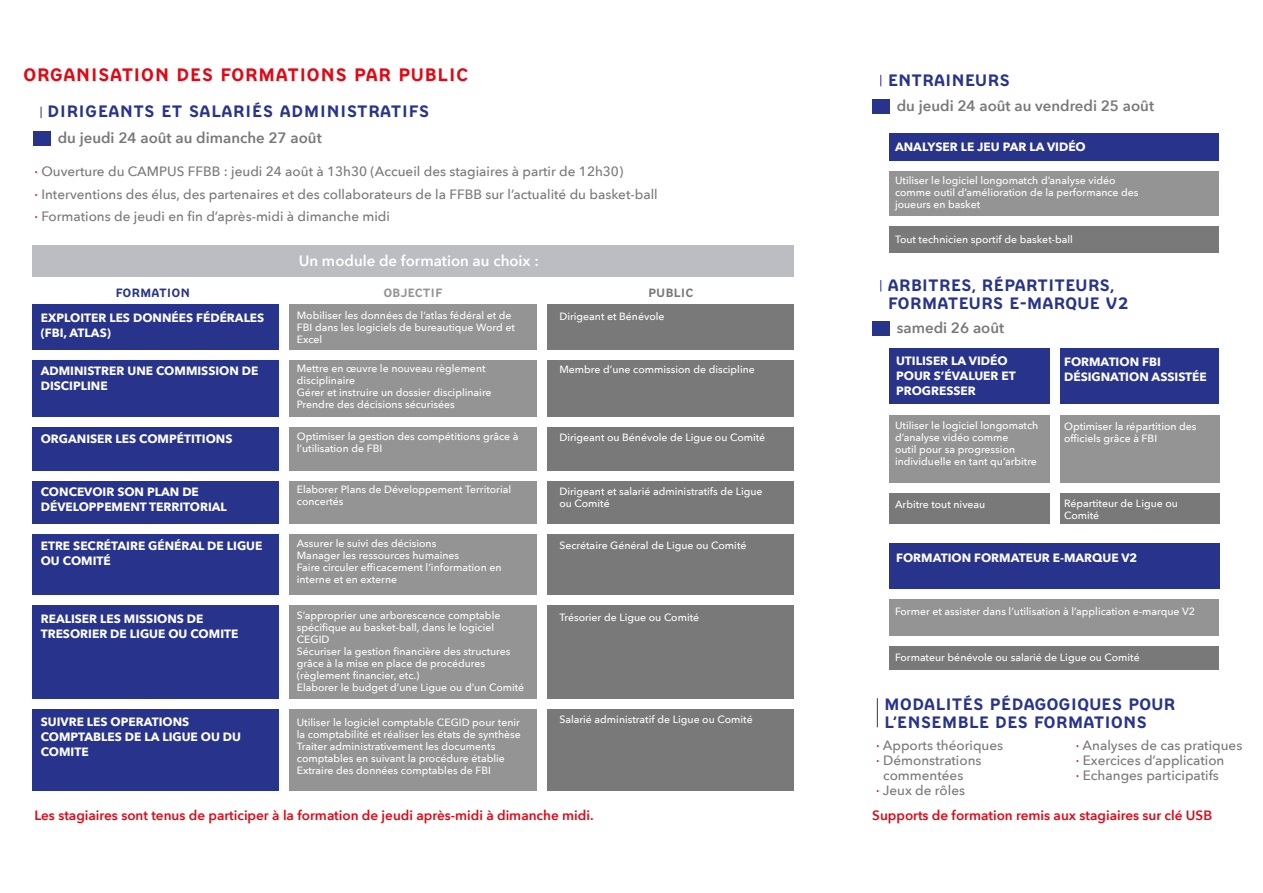
<style>
.page{position:relative;width:1263px;height:893px;background:#fff}
.page>*{position:absolute;margin:0;border:0;box-sizing:border-box;transform-origin:0 0}
.t1{font:18px "FFBB";letter-spacing:.02em;color:#e30613}
.t2{font:16.5px/18px "FFBB";color:#28348b}
.t3{font:16.5px "FFBB";letter-spacing:.02em;color:#28348b}
.t4{font:600 15px "Avenir Next";color:#797979}
.t5{font:600 15px "Avenir Next";color:#fff}
.t6{font:500 13.5px/22.5px "Avenir Next";color:#797979}
.t7{font:600 13.5px "Avenir Next";color:#e30613}
.t8{font:700 12px/15px "Avenir Next";color:#fff}
.t9{font:12px "FFBB";color:#28348b}
.t10{font:12px "FFBB";color:#949494}
.t11{font:12px "FFBB";color:#797979}
.t12{font:500 10.5px/12px "Avenir Next";color:#fff}
</style>
<div class="page">
<div style="left:32px;top:245px;width:762px;height:32px;background:#bcbdc3"></div>
<div style="left:33px;top:131px;width:17px;height:15px;background:#28348b"></div>
<div style="left:872px;top:99px;width:17px;height:15px;background:#28348b"></div>
<svg style="left:880px;top:280px;width:1px;height:12px"></svg>
<div style="left:872px;top:321px;width:17px;height:15px;background:#28348b"></div>
<svg style="left:877px;top:698px;width:1px;height:29px"></svg>
<div style="left:889px;top:133px;width:329px;height:34px;background:#28348b"></div>
<div style="left:889px;top:348px;width:162px;height:55px;background:#28348b"></div>
<div style="left:889px;top:543px;width:331px;height:49px;background:#28348b"></div>
<div style="left:1057px;top:348px;width:161px;height:55px;background:#28348b"></div>
<div style="left:889px;top:171px;width:329px;height:47px;background:#949494"></div>
<div style="left:889px;top:412px;width:162px;height:73px;background:#949494"></div>
<div style="left:889px;top:596px;width:329px;height:43px;background:#949494"></div>
<div style="left:1058px;top:412px;width:162px;height:73px;background:#949494"></div>
<div style="left:889px;top:223px;width:329px;height:30px;background:#797979"></div>
<div style="left:889px;top:490px;width:162px;height:34px;background:#797979"></div>
<div style="left:889px;top:644px;width:329px;height:26px;background:#797979"></div>
<div style="left:1058px;top:490px;width:162px;height:34px;background:#797979"></div>
<div style="left:32px;top:304px;width:249px;height:47px;background:#28348b"></div>
<div style="left:32px;top:357px;width:249px;height:62px;background:#28348b"></div>
<div style="left:32px;top:425px;width:249px;height:47px;background:#28348b"></div>
<div style="left:32px;top:479px;width:249px;height:46px;background:#28348b"></div>
<div style="left:32px;top:533px;width:249px;height:64px;background:#28348b"></div>
<div style="left:32px;top:605px;width:249px;height:98px;background:#28348b"></div>
<div style="left:32px;top:707px;width:249px;height:84px;background:#28348b"></div>
<div style="left:289px;top:304px;width:248px;height:47px;background:#949494"></div>
<div style="left:289px;top:357px;width:248px;height:62px;background:#949494"></div>
<div style="left:289px;top:425px;width:248px;height:47px;background:#949494"></div>
<div style="left:289px;top:479px;width:248px;height:46px;background:#949494"></div>
<div style="left:289px;top:533px;width:248px;height:64px;background:#949494"></div>
<div style="left:289px;top:605px;width:248px;height:98px;background:#949494"></div>
<div style="left:289px;top:707px;width:248px;height:84px;background:#949494"></div>
<div style="left:545px;top:304px;width:249px;height:47px;background:#797979"></div>
<div style="left:545px;top:357px;width:249px;height:62px;background:#797979"></div>
<div style="left:545px;top:425px;width:249px;height:47px;background:#797979"></div>
<div style="left:545px;top:479px;width:249px;height:46px;background:#797979"></div>
<div style="left:545px;top:533px;width:249px;height:64px;background:#797979"></div>
<div style="left:545px;top:605px;width:249px;height:98px;background:#797979"></div>
<div style="left:545px;top:707px;width:249px;height:84px;background:#797979"></div>
<div style="left:863px;top:161px;width:379px;height:9px;background:#fff"></div>
<div style="left:863px;top:216px;width:379px;height:10px;background:#fff"></div>
<div style="left:866px;top:406px;width:379px;height:9px;background:#fff"></div>
<div style="left:866px;top:483px;width:379px;height:9px;background:#fff"></div>
<div style="left:866px;top:589px;width:379px;height:10px;background:#fff"></div>
<div style="left:866px;top:636px;width:379px;height:9px;background:#fff"></div>
<div style="left:28px;top:350px;width:776px;height:9px;background:#fff"></div>
<div style="left:28px;top:417px;width:776px;height:9px;background:#fff"></div>
<div style="left:28px;top:471px;width:776px;height:9px;background:#fff"></div>
<div style="left:28px;top:524px;width:776px;height:10px;background:#fff"></div>
<div style="left:28px;top:596px;width:776px;height:9px;background:#fff"></div>
<div style="left:28px;top:700px;width:776px;height:9px;background:#fff"></div>
<div style="left:279px;top:297px;width:9px;height:506px;background:#fff"></div>
<div style="left:538px;top:300px;width:9px;height:503px;background:#fff"></div>
<div style="left:1050px;top:342px;width:9px;height:186px;background:#fff"></div>
<h1 class="t1" style="left:23px;top:65px;width:446px">ORGANISATION DES FORMATIONS PAR PUBLIC</h1>
<h2 class="t3" style="left:47px;top:102px;width:384px">DIRIGEANTS ET SALARIÉS ADMINISTRATIFS</h2>
<h3 class="t4" style="left:58px;top:125px;width:265px">du jeudi 24 août au dimanche 27 août</h3>
<p class="t6" style="left:35px;top:160px;width:625px"><sup>.</sup> Ouverture du CAMPUS FFBB : jeudi 24 août à 13h30 (Accueil des stagiaires à partir de 12h30)<br><sup>.</sup> Interventions des élus, des partenaires et des collaborateurs de la FFBB sur l’actualité du basket-ball <sup>.</sup> Formations de jeudi en fin d’après-midi à dimanche midi</p>
<h3 class="t5" style="left:299px;top:248px;width:242px">Un module de formation au choix :</h3>
<p class="t9" style="left:115px;top:286px;width:76px">FORMATION</p>
<p class="t10" style="left:383px;top:286px;width:61px">OBJECTIF</p>
<p class="t11" style="left:648px;top:286px;width:47px">PUBLIC</p>
<p class="t8" style="left:41px;top:310px;width:225px">EXPLOITER LES DONNÉES FÉDÉRALES (FBI, ATLAS)</p>
<p class="t8" style="left:41px;top:363px;width:219px">ADMINISTRER UNE COMMISSION DE<br>DISCIPLINE</p>
<p class="t8" style="left:41px;top:431px;width:193px">ORGANISER LES COMPÉTITIONS</p>
<p class="t8" style="left:41px;top:484px;width:188px">CONCEVOIR SON PLAN DE<br>DÉVELOPPEMENT TERRITORIAL</p>
<p class="t8" style="left:41px;top:538px;width:223px">ETRE SECRÉTAIRE GÉNÉRAL DE LIGUE<br>OU COMITÉ</p>
<p class="t8" style="left:41px;top:611px;width:199px">REALISER LES MISSIONS DE<br>TRESORIER DE LIGUE OU COMITE</p>
<p class="t8" style="left:41px;top:714px;width:202px">SUIVRE LES OPERATIONS<br>COMPTABLES DE LA LIGUE OU DU<br>COMITE</p>
<p class="t12" style="left:297px;top:309px;width:220px">Mobiliser les données de l’atlas fédéral et de<br>FBI dans les logiciels de bureautique Word et<br>Excel</p>
<p class="t12" style="left:297px;top:362px;width:196px">Mettre en œuvre le nouveau règlement disciplinaire<br>Gérer et instruire un dossier disciplinaire<br>Prendre des décisions sécurisées</p>
<p class="t12" style="left:297px;top:430px;width:223px">Optimiser la gestion des compétitions grâce à l’utilisation de FBI</p>
<p class="t12" style="left:297px;top:483px;width:216px">Elaborer Plans de Développement Territorial concertés</p>
<p class="t12" style="left:297px;top:537px;width:206px">Assurer le suivi des décisions<br>Manager les ressources humaines<br>Faire circuler efficacement l’information en interne et en externe</p>
<p class="t12" style="left:297px;top:609px;width:229px">S’approprier une arborescence comptable spécifique au basket-ball, dans le logiciel CEGID<br>Sécuriser la gestion financière des structures grâce à la mise en place de procédures (règlement financier, etc.)<br>Elaborer le budget d’une Ligue ou d’un Comité</p>
<p class="t12" style="left:297px;top:716px;width:226px">Utiliser le logiciel comptable CEGID pour tenir la comptabilité et réaliser les états de synthèse Traiter administrativement les documents comptables en suivant la procédure établie Extraire des données comptables de FBI</p>
<p class="t12" style="left:559px;top:310px;width:107px">Dirigeant et Bénévole</p>
<p class="t12" style="left:559px;top:363px;width:197px">Membre d’une commission de discipline</p>
<p class="t12" style="left:559px;top:431px;width:207px">Dirigeant ou Bénévole de Ligue ou Comité</p>
<p class="t12" style="left:559px;top:485px;width:205px">Dirigeant et salarié administratifs de Ligue ou Comité</p>
<p class="t12" style="left:559px;top:539px;width:189px">Secrétaire Général de Ligue ou Comité</p>
<p class="t12" style="left:559px;top:611px;width:141px">Trésorier de Ligue ou Comité</p>
<p class="t12" style="left:559px;top:713px;width:195px">Salarié administratif de Ligue ou Comité</p>
<p class="t7" style="left:35px;top:803px;width:560px">Les stagiaires sont tenus de participer à la formation de jeudi après-midi à dimanche midi.</p>
<h2 class="t2" style="left:888px;top:71px;width:124px">ENTRAINEURS</h2>
<h3 class="t4" style="left:897px;top:93px;width:259px">du jeudi 24 août au vendredi 25 août</h3>
<p class="t8" style="left:895px;top:139px;width:192px">ANALYSER LE JEU PAR LA VIDÉO</p>
<p class="t12" style="left:895px;top:174px;width:245px">Utiliser le logiciel longomatch d’analyse vidéo comme outil d’amélioration de la performance des joueurs en basket</p>
<p class="t12" style="left:895px;top:233px;width:179px">Tout technicien sportif de basket-ball</p>
<h2 class="t2" style="left:888px;top:276px;width:242px">ARBITRES, RÉPARTITEURS,<br>FORMATEURS E-MARQUE V2</h2>
<h3 class="t4" style="left:897px;top:315px;width:109px">samedi 26 août</h3>
<p class="t8" style="left:896px;top:353px;width:121px">UTILISER LA VIDÉO<br>POUR S’ÉVALUER ET<br>PROGRESSER</p>
<p class="t12" style="left:895px;top:419px;width:145px">Utiliser le logiciel longomatch d’analyse vidéo comme<br>outil pour sa progression individuelle en tant qu’arbitre</p>
<p class="t12" style="left:895px;top:498px;width:92px">Arbitre tout niveau</p>
<p class="t8" style="left:1064px;top:354px;width:144px">FORMATION FBI<br>DÉSIGNATION ASSISTÉE</p>
<p class="t12" style="left:1064px;top:420px;width:134px">Optimiser la répartition des officiels grâce à FBI</p>
<p class="t12" style="left:1064px;top:497px;width:115px">Répartiteur de Ligue ou<br>Comité</p>
<p class="t8" style="left:896px;top:550px;width:243px">FORMATION FORMATEUR E-MARQUE V2</p>
<p class="t12" style="left:895px;top:605px;width:301px">Former et assister dans l’utilisation à l’application e-marque V2</p>
<p class="t12" style="left:895px;top:651px;width:246px">Formateur bénévole ou salarié de Ligue ou Comité</p>
<h2 class="t2" style="left:884px;top:694px;width:293px">MODALITÉS PÉDAGOGIQUES POUR<br>L’ENSEMBLE DES FORMATIONS</h2>
<p class="t6" style="left:876px;top:734px;width:128px"><sup>.</sup> Apports théoriques</p>
<p class="t6" style="left:876px;top:749px;width:107px"><sup>.</sup> Démonstrations</p>
<p class="t6" style="left:883px;top:764px;width:82px">commentées</p>
<p class="t6" style="left:876px;top:779px;width:90px"><sup>.</sup> Jeux de rôles</p>
<p class="t6" style="left:1076px;top:738px;width:168px;line-height:15px"><sup>.</sup> Analyses de cas pratiques <sup>.</sup> Exercices d’application<br><sup>.</sup> Echanges participatifs</p>
<p class="t7" style="left:872px;top:803px;width:341px">Supports de formation remis aux stagiaires sur clé USB</p>
</div>
